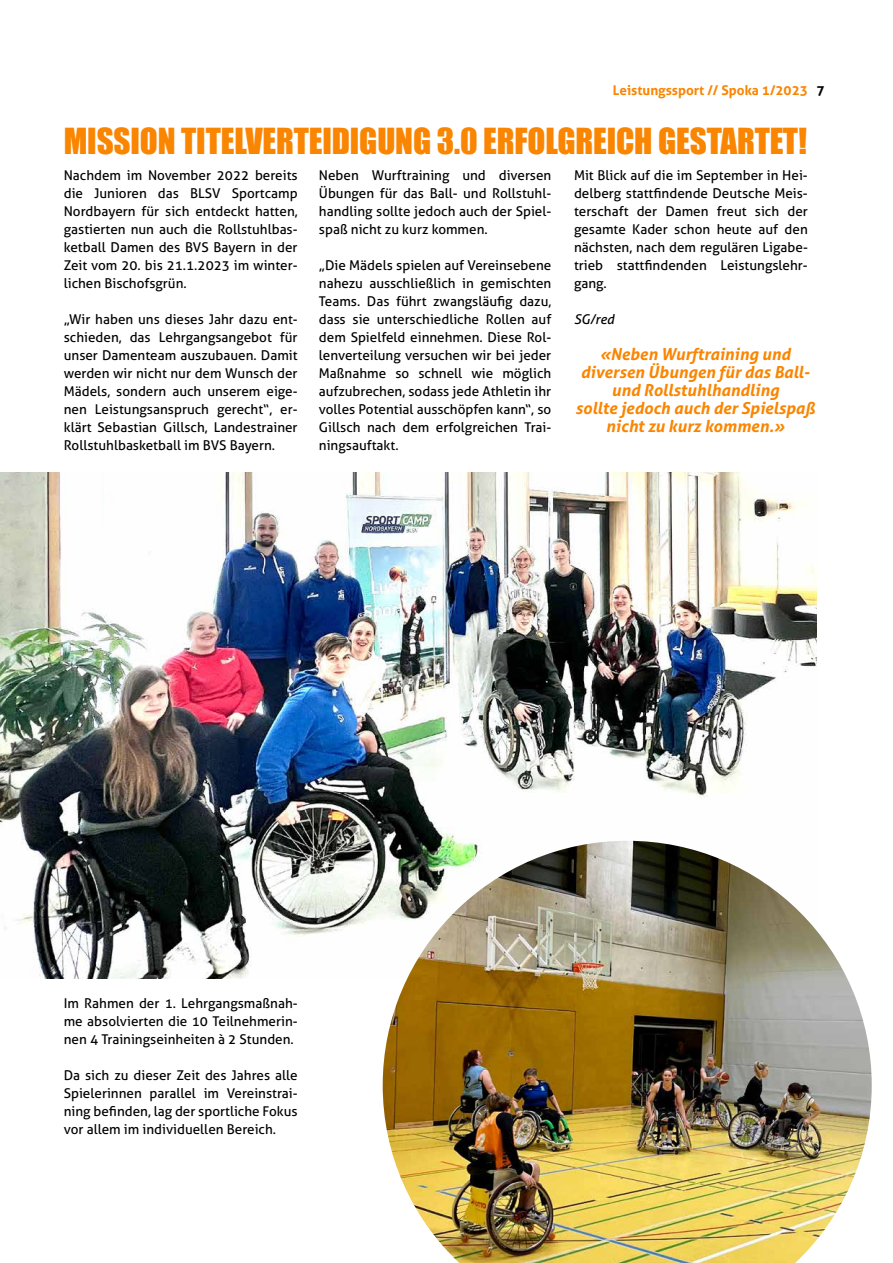
<style>
.page{position:relative;width:893px;height:1263px;background:#fff}
.page>*{position:absolute;margin:0;border:0;box-sizing:border-box;transform-origin:0 0}
.t1{font:33px "Impact";letter-spacing:-.005em;color:#fa8500}
.t2{font:italic 700 16.5px/18px "Aller";color:#fa8500;text-align:center}
.t3{font:13.5px/18px "Aller";color:#000;text-align:justify}
.t4{font:700 13.5px "Aller";color:#fa8500}
.t5{font:italic 13.5px "Aller";color:#000}
.t6{font:700 13.5px "Aller";color:#000}
</style>
<div class="page">
<img style="left:0;top:472px;width:816px;height:506px">
<img style="left:383px;top:841px;width:489px;height:422px">
<p class="t4" style="left:613px;top:82px;width:197px">Leistungssport // Spoka 1/2023</p>
<p class="t6" style="left:816px;top:82px;width:10px">7</p>
<h1 class="t1" style="left:64px;top:115px;width:745px">MISSION TITELVERTEIDIGUNG 3.0 ERFOLGREICH GESTARTET!</h1>
<p class="t3" style="left:64px;top:166px;width:235px">Nachdem im November 2022 bereits die Junioren das BLSV Sportcamp Nordbayern für sich entdeckt hatten, gastierten nun auch die Rollstuhlbas&shy;ketball Damen des BVS Bayern in der Zeit vom 20. bis 21.1.2023 im winter&shy;lichen Bischofsgrün.</p>
<p class="t3" style="left:64px;top:310px;width:235px">„Wir haben uns dieses Jahr dazu ent&shy;schieden, das Lehrgangsangebot für unser Damenteam auszubauen. Damit werden wir nicht nur dem Wunsch der Mädels, sondern auch unserem eige&shy;nen Leistungsanspruch gerecht“, er&shy;klärt Sebastian Gillsch, Landestrainer Rollstuhlbasketball im BVS Bayern.</p>
<p class="t3" style="left:319px;top:166px;width:234px">Neben Wurftraining und diversen Übungen für das Ball- und Rollstuhl&shy;handling sollte jedoch auch der Spiel&shy;spaß nicht zu kurz kommen.</p>
<p class="t3" style="left:319px;top:256px;width:234px">„Die Mädels spielen auf Vereinsebene nahezu ausschließlich in gemischten Teams. Das führt zwangsläufig dazu, dass sie unterschiedliche Rollen auf dem Spielfeld einnehmen. Diese Rol&shy;lenverteilung versuchen wir bei jeder Maßnahme so schnell wie möglich aufzubrechen, sodass jede Athletin ihr volles Potential ausschöpfen kann“, so Gillsch nach dem erfolgreichen Trai&shy;ningsauftakt.</p>
<p class="t3" style="left:574px;top:166px;width:235px">Mit Blick auf die im September in Hei&shy;delberg stattfindende Deutsche Meis&shy;terschaft der Damen freut sich der gesamte Kader schon heute auf den nächsten, nach dem regulären Ligabe&shy;trieb stattfindenden Leistungslehr&shy;gang.</p>
<p class="t5" style="left:574px;top:311px;width:42px">SG/red</p>
<p class="t2" style="left:576px;top:345px;width:241px">«Neben Wurftraining und diversen Übungen für das Ball&shy;und Rollstuhlhandling<br>sollte jedoch auch der Spielspaß nicht zu kurz kommen.»</p>
<p class="t3" style="left:64px;top:994px;width:235px">Im Rahmen der 1. Lehrgangsmaßnah&shy;me absolvierten die 10 Teilnehmerin&shy;nen 4 Trainingseinheiten à 2 Stunden.</p>
<p class="t3" style="left:64px;top:1066px;width:235px">Da sich zu dieser Zeit des Jahres alle Spielerinnen parallel im Vereinstrai&shy;ning befinden, lag der sportliche Fokus vor allem im individuellen Bereich.</p>
</div>
